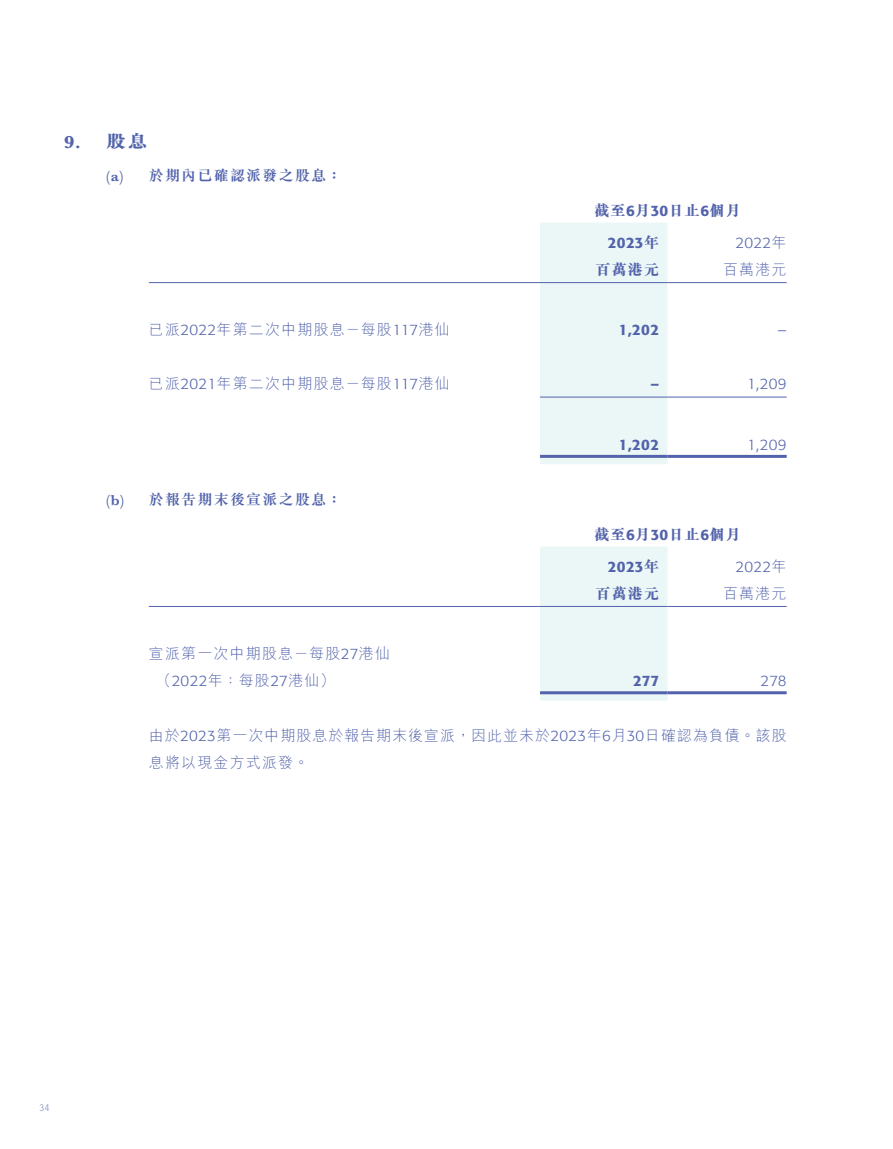
<style>
.page{position:relative;width:893px;height:1149px;background:#fff}
.page>*{position:absolute;margin:0;border:0;box-sizing:border-box;transform-origin:0 0}
.t1{font:800 18px "M Sung HK";color:#5263ab;scale:1.1 1}
.t2{font:300 15px/27px "M Hei HK";letter-spacing:.08em;color:#5263ab}
.t3{font:700 15px "M Sung HK";letter-spacing:.085em;color:#5263ab}
.t4{font:800 15px "M Sung HK";letter-spacing:.08em;color:#5263ab}
.t5{font:500 15px "Formata";letter-spacing:.01em;color:#5263ab}
.t6{font:300 15px "Formata";letter-spacing:.01em;color:#5263ab}
.t7{font:9px "Letter Gothic Std";color:#5263ab}
.s1{font-family:"Formata";font-weight:500}
.s2{font-family:"M Sung HK";font-weight:800}
.s3{font-family:"M Hei HK"}
.s4{font-family:"Formata"}
</style>
<div class="page">
<div style="left:540px;top:223px;width:128px;height:241px;background:#ebf7f7"></div>
<hr style="left:149px;top:282px;width:391px;height:1px;background:#5263ab">
<hr style="left:540px;top:282px;width:128px;height:1px;background:#5263ab">
<hr style="left:668px;top:282px;width:119px;height:1px;background:#5263ab">
<hr style="left:540px;top:396px;width:128px;height:1px;background:#5263ab">
<hr style="left:668px;top:396px;width:119px;height:1px;background:#5263ab">
<hr style="left:540px;top:455px;width:128px;height:3px;background:#5263ab">
<hr style="left:668px;top:455px;width:119px;height:3px;background:#5263ab">
<div style="left:540px;top:546px;width:128px;height:154px;background:#ebf7f7"></div>
<hr style="left:149px;top:606px;width:391px;height:1px;background:#5263ab">
<hr style="left:540px;top:606px;width:128px;height:1px;background:#5263ab">
<hr style="left:668px;top:606px;width:119px;height:1px;background:#5263ab">
<hr style="left:540px;top:691px;width:128px;height:3px;background:#5263ab">
<hr style="left:668px;top:691px;width:119px;height:3px;background:#5263ab">
<p class="t1" style="left:64px;top:129px;width:78px">9. 股息</p>
<p class="t3" style="left:106px;top:165px;width:237px">(a) 於期內已確認派發之股息：</p>
<p class="t4" style="left:594px;top:200px;width:148px">截至<span class="s1">6</span>月<span class="s1">30</span>日止<span class="s1">6</span>個月</p>
<p class="t5" style="left:608px;top:233px;width:53px">2023<span class="s2">年</span></p>
<p class="t6" style="left:735px;top:233px;width:53px">2022<span class="s3">年</span></p>
<p class="t4" style="left:595px;top:258px;width:65px">百萬港元</p>
<p class="t2" style="left:723px;top:255px;width:65px">百萬港元</p>
<p class="t2" style="left:149px;top:315px;width:303px">已派<span class="s4">2022</span>年第二次中期股息－每股<span class="s4">117</span>港仙</p>
<p class="t5" style="left:619px;top:320px;width:42px">1,202</p>
<p class="t6" style="left:778px;top:321px;width:10px">–</p>
<p class="t2" style="left:149px;top:369px;width:303px">已派<span class="s4">2021</span>年第二次中期股息－每股<span class="s4">117</span>港仙</p>
<p class="t5" style="left:650px;top:374px;width:10px">–</p>
<p class="t6" style="left:747px;top:375px;width:41px">1,209</p>
<p class="t3" style="left:106px;top:488px;width:237px">(b) 於報告期末後宣派之股息：</p>
<p class="t2" style="left:156px;top:639px;width:235px;text-indent:-7px">宣派第一次中期股息－每股<span class="s4">27</span>港仙（<span class="s4">2022</span>年：每股<span class="s4">27</span>港仙）</p>
<p class="t5" style="left:619px;top:435px;width:42px">1,202</p>
<p class="t6" style="left:747px;top:435px;width:41px">1,209</p>
<p class="t4" style="left:594px;top:524px;width:148px">截至<span class="s1">6</span>月<span class="s1">30</span>日止<span class="s1">6</span>個月</p>
<p class="t5" style="left:608px;top:557px;width:53px">2023<span class="s2">年</span></p>
<p class="t6" style="left:735px;top:557px;width:53px">2022<span class="s3">年</span></p>
<p class="t4" style="left:595px;top:582px;width:65px">百萬港元</p>
<p class="t2" style="left:723px;top:578px;width:65px">百萬港元</p>
<p class="t5" style="left:633px;top:671px;width:27px">277</p>
<p class="t6" style="left:760px;top:671px;width:28px">278</p>
<p class="t2" style="left:149px;top:721px;width:639px">由於<span class="s4">2023</span>第一次中期股息於報告期末後宣派，因此並未於<span class="s4">2023</span>年<span class="s4">6</span>月<span class="s4">30</span>日確認為負債。該股息將以現金方式派發。</p>
<p class="t7" style="left:39px;top:1101px;width:12px">34</p>
</div>
